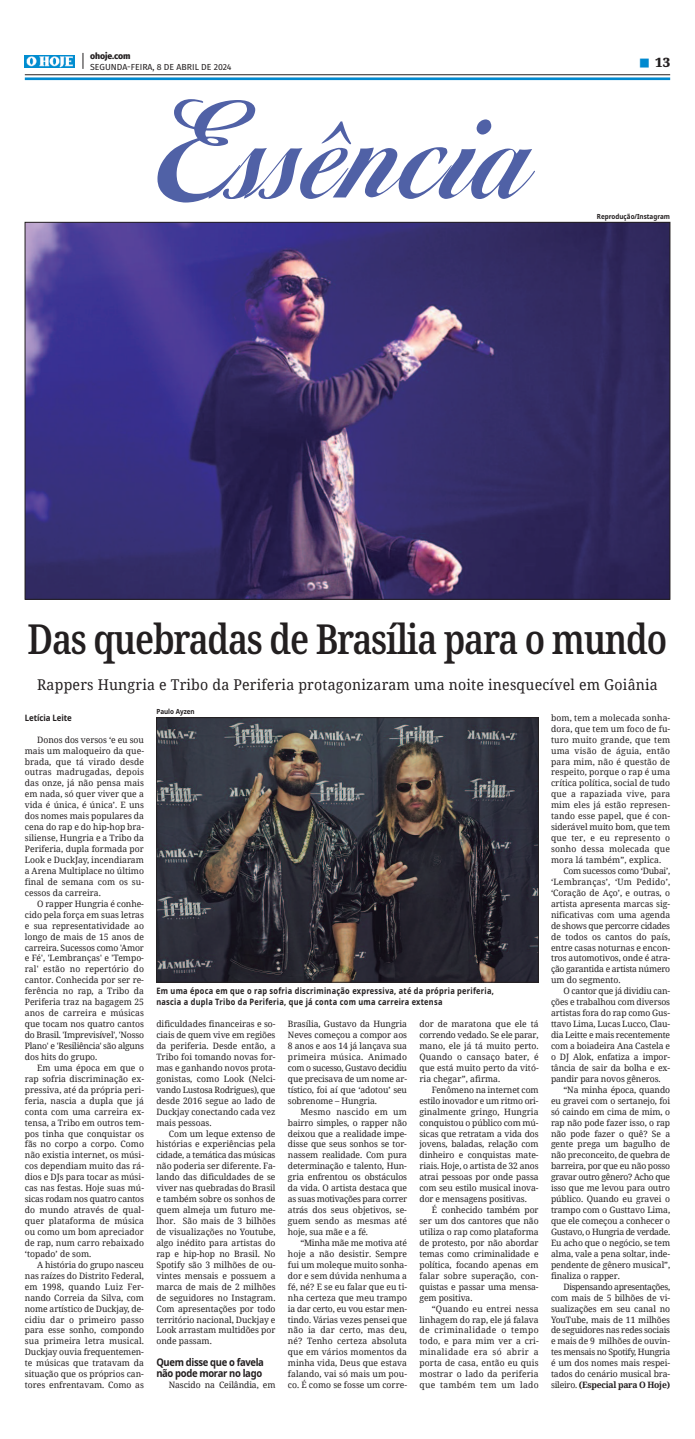
<style>
.page{position:relative;width:695px;height:1439px;background:#fff}
.page>*{position:absolute;margin:0;border:0;box-sizing:border-box;transform-origin:0 0}
.t1{font:120.75px "Diana Script Agency Bold Plain";color:#5061a6;scale:.9 1}
.t2{font:600 41.12px "Noto Serif";letter-spacing:-.035em;color:#231f20;scale:.83 1}
.t3{font:14.88px "Noto Serif";letter-spacing:.015em;color:#231f20;scale:.95 1}
.t4{font:900 13.12px "Noto Serif";color:#231f20}
.t5{font:700 10.5px/10.9px "Noto Sans";letter-spacing:-.035em;color:#231f20;scale:.9 1}
.t6{font:8.75px/10.9px "Noto Serif";color:#231f20;text-align:justify}
.t7{font:700 8.75px/10.9px "Noto Sans";letter-spacing:.035em;color:#231f20;scale:.85 1}
.t8{font:8.75px "Fira Sans";color:#231f20}
.t9{font:700 8.75px "Noto Sans";letter-spacing:-.01em;color:#231f20;scale:.9 1}
.t10{font:800 8.75px "Fira Sans";letter-spacing:-.01em;color:#231f20}
.t11{font:700 7px "Noto Sans";color:#231f20;scale:.9 1}
.s1{color:#0089cf}
.s2{font-weight:700}
</style>
<div class="page">
<img style="left:27px;top:224px;width:641px;height:373px">
<img style="left:158px;top:719px;width:378px;height:261px">
<div style="left:156px;top:717px;width:382px;height:265px;border:1px solid #231f20"></div>
<svg style="left:82px;top:53px;width:1px;height:16px"></svg>
<hr style="left:25px;top:77px;width:645px;height:3px;background:#0089cf">
<hr style="left:25px;top:75px;width:645px;height:1px;background:#231f20">
<img style="left:25px;top:56px;width:49px;height:12px">
<p class="t10" style="left:90px;top:52px;width:42px">ohoje.com</p>
<p class="t8" style="left:90px;top:64px;width:143px">SEGUNDA-FEIRA, 8 DE ABRIL DE 2024</p>
<h1 class="t1" style="left:155px;top:85px;width:428px">Essência</h1>
<h3 class="t4" style="left:639px;top:53px;width:32px"><span class="s1">■</span> 13</h3>
<p class="t11" style="left:597px;top:211px;width:83px">Reprodução/Instagram</p>
<h2 class="t2" style="left:28px;top:610px;width:772px">Das quebradas de Brasília para o mundo</h2>
<h3 class="t3" style="left:37px;top:674px;width:654px">Rappers Hungria e Tribo da Periferia protagonizaram uma noite inesquecível em Goiânia</h3>
<p class="t9" style="left:25px;top:711px;width:54px">Letícia Leite</p>
<p class="t6" style="left:25px;top:734px;width:121px;text-indent:12px">Donos dos versos ‘e eu sou mais um maloqueiro da que&shy;brada, que tá virado desde outras madrugadas, depois das onze, já não pensa mais em nada, só quer viver que a vida é única, é única’. E uns dos nomes mais populares da cena do rap e do hip-hop bra&shy;siliense, Hungria e a Tribo da Periferia, dupla formada por Look e DuckJay, incendiaram a Arena Multiplace no último final de semana com os su&shy;cessos da carreira.</p>
<p class="t6" style="left:25px;top:898px;width:121px;text-indent:12px">O rapper Hungria é conhe&shy;cido pela força em suas letras e sua representatividade ao longo de mais de 15 anos de carreira. Sucessos como 'Amor e Fé', 'Lembranças' e 'Tempo&shy;ral' estão no repertório do cantor. Conhecida por ser re&shy;ferência no rap, a Tribo da Periferia traz na bagagem 25 anos de carreira e músicas que tocam nos quatro cantos do Brasil. 'Imprevisível', 'Nosso Plano' e 'Resiliência' são alguns dos hits do grupo.</p>
<p class="t6" style="left:25px;top:1062px;width:121px;text-indent:12px">Em uma época em que o rap sofria discriminação ex&shy;pressiva, até da própria peri&shy;feria, nascia a dupla que já conta com uma carreira ex&shy;tensa, a Tribo em outros tem&shy;pos tinha que conquistar os fãs no corpo a corpo. Como não existia internet, os músi&shy;cos dependiam muito das rá&shy;dios e DJs para tocar as músi&shy;cas nas festas. Hoje suas mú&shy;sicas rodam nos quatro cantos do mundo através de qual&shy;quer plataforma de música ou como um bom apreciador de rap, num carro rebaixado ‘topado’ de som.</p>
<p class="t6" style="left:25px;top:1259px;width:121px;text-indent:12px">A história do grupo nasceu nas raízes do Distrito Federal, em 1998, quando Luiz Fer&shy;nando Correia da Silva, com nome artístico de Duckjay, de&shy;cidiu dar o primeiro passo para esse sonho, compondo sua primeira letra musical.<br>Duckjay ouvia frequentemen&shy;te músicas que tratavam da situação que os próprios can&shy;tores enfrentavam. Como as</p>
<p class="t11" style="left:156px;top:706px;width:44px">Paulo Ayzen</p>
<p class="t7" style="left:156px;top:985px;width:398px">Em uma época em que o rap sofria discriminação expressiva, até da própria periferia, nascia a dupla Tribo da Periferia, que já conta com uma carreira extensa</p>
<p class="t6" style="left:156px;top:1018px;width:121px">dificuldades financeiras e so&shy;ciais de quem vive em regiões da periferia. Desde então, a Tribo foi tomando novas for&shy;mas e ganhando novos prota&shy;gonistas, como Look (Nelci&shy;vando Lustosa Rodrigues), que desde 2016 segue ao lado de Duckjay conectando cada vez mais pessoas.</p>
<p class="t6" style="left:156px;top:1127px;width:121px;text-indent:12px">Com um leque extenso de histórias e experiências pela cidade, a temática das músicas não poderia ser diferente. Fa&shy;lando das dificuldades de se viver nas quebradas do Brasil e também sobre os sonhos de quem almeja um futuro me&shy;lhor. São mais de 3 bilhões de visualizações no Youtube, algo inédito para artistas do rap e hip-hop no Brasil. No Spotify são 3 milhões de ou&shy;vintes mensais e possuem a marca de mais de 2 milhões de seguidores no Instagram.<br>Com apresentações por todo território nacional, Duckjay e Look arrastam multidões por onde passam.</p>
<p class="t5" style="left:156px;top:1356px;width:121px">Quem disse que o favela não pode morar no lago</p>
<p class="t6" style="left:169px;top:1379px;width:108px">Nascido na Ceilândia, em</p>
<p class="t6" style="left:288px;top:1018px;width:121px">Brasília, Gustavo da Hungria Neves começou a compor aos 8 anos e aos 14 já lançava sua primeira música. Animado com o sucesso, Gustavo decidiu que precisava de um nome ar&shy;tístico, foi aí que ‘adotou’ seu sobrenome – Hungria.</p>
<p class="t6" style="left:288px;top:1105px;width:121px;text-indent:12px">Mesmo nascido em um bairro simples, o rapper não deixou que a realidade impe&shy;disse que seus sonhos se tor&shy;nassem realidade. Com pura determinação e talento, Hun&shy;gria enfrentou os obstáculos da vida. O artista destaca que as suas motivações para correr atrás dos seus objetivos, se&shy;guem sendo as mesmas até hoje, sua mãe e a fé.</p>
<p class="t6" style="left:288px;top:1237px;width:121px;text-indent:12px">“Minha mãe me motiva até hoje a não desistir. Sempre fui um moleque muito sonha&shy;dor e sem dúvida nenhuma a fé, né? E se eu falar que eu ti&shy;nha certeza que meu trampo ia dar certo, eu vou estar men&shy;tindo. Várias vezes pensei que não ia dar certo, mas deu, né? Tenho certeza absoluta que em vários momentos da minha vida, Deus que estava falando, vai só mais um pou&shy;co. É como se fosse um corre-</p>
<p class="t6" style="left:419px;top:1018px;width:121px">dor de maratona que ele tá correndo vedado. Se ele parar, mano, ele já tá muito perto.<br>Quando o cansaço bater, é que está muito perto da vitó&shy;ria chegar”, afirma.</p>
<p class="t6" style="left:419px;top:1084px;width:121px;text-indent:12px">Fenômeno na internet com estilo inovador e um ritmo ori&shy;ginalmente gringo, Hungria conquistou o público com mú&shy;sicas que retratam a vida dos jovens, baladas, relação com dinheiro e conquistas mate&shy;riais. Hoje, o artista de 32 anos atrai pessoas por onde passa com seu estilo musical inova&shy;dor e mensagens positivas.</p>
<p class="t6" style="left:419px;top:1204px;width:121px;text-indent:12px">É conhecido também por ser um dos cantores que não utiliza o rap como plataforma de protesto, por não abordar temas como criminalidade e política, focando apenas em falar sobre superação, con&shy;quistas e passar uma mensa&shy;gem positiva.</p>
<p class="t6" style="left:419px;top:1302px;width:121px;text-indent:12px">“Quando eu entrei nessa linhagem do rap, ele já falava de criminalidade o tempo todo, e para mim ver a cri&shy;minalidade era só abrir a porta de casa, então eu quis mostrar o lado da periferia que também tem um lado</p>
<p class="t6" style="left:551px;top:712px;width:121px">bom, tem a molecada sonha&shy;dora, que tem um foco de fu&shy;turo muito grande, que tem uma visão de águia, então para mim, não é questão de respeito, porque o rap é uma crítica política, social de tudo que a rapaziada vive, para mim eles já estão represen&shy;tando esse papel, que é con&shy;siderável muito bom, que tem que ter, e eu represento o sonho dessa molecada que mora lá também”, explica.</p>
<p class="t6" style="left:551px;top:865px;width:121px;text-indent:12px">Com sucessos como ‘Dubai’, ‘Lembranças’, ‘Um Pedido’, ‘Coração de Aço’, e outras, o artista apresenta marcas sig&shy;nificativas com uma agenda de shows que percorre cidades de todos os cantos do país, entre casas noturnas e encon&shy;tros automotivos, onde é atra&shy;ção garantida e artista número um do segmento.</p>
<p class="t6" style="left:551px;top:985px;width:121px;text-indent:12px">O cantor que já dividiu can&shy;ções e trabalhou com diversos artistas fora do rap como Gus&shy;ttavo Lima, Lucas Lucco, Clau&shy;dia Leitte e mais recentemente com a boiadeira Ana Castela e o DJ Alok, enfatiza a impor&shy;tância de sair da bolha e ex&shy;pandir para novos gêneros.</p>
<p class="t6" style="left:551px;top:1084px;width:121px;text-indent:12px">“Na minha época, quando eu gravei com o sertanejo, foi só caindo em cima de mim, o rap não pode fazer isso, o rap não pode fazer o quê? Se a gente prega um bagulho de não preconceito, de quebra de barreira, por que eu não posso gravar outro gênero? Acho que isso que me levou para outro público. Quando eu gravei o trampo com o Gusttavo Lima, que ele começou a conhecer o Gustavo, o Hungria de verdade.<br>Eu acho que o negócio, se tem alma, vale a pena soltar, inde&shy;pendente de gênero musical”, finaliza o rapper.</p>
<p class="t6" style="left:551px;top:1280px;width:121px;text-indent:12px">Dispensando apresentações, com mais de 5 bilhões de vi&shy;sualizações em seu canal no YouTube, mais de 11 milhões de seguidores nas redes sociais e mais de 9 milhões de ouvin&shy;tes mensais no Spotify, Hungria é um dos nomes mais respei&shy;tados do cenário musical bra&shy;sileiro. <span class="s2">(Especial para O Hoje)</span></p>
</div>
